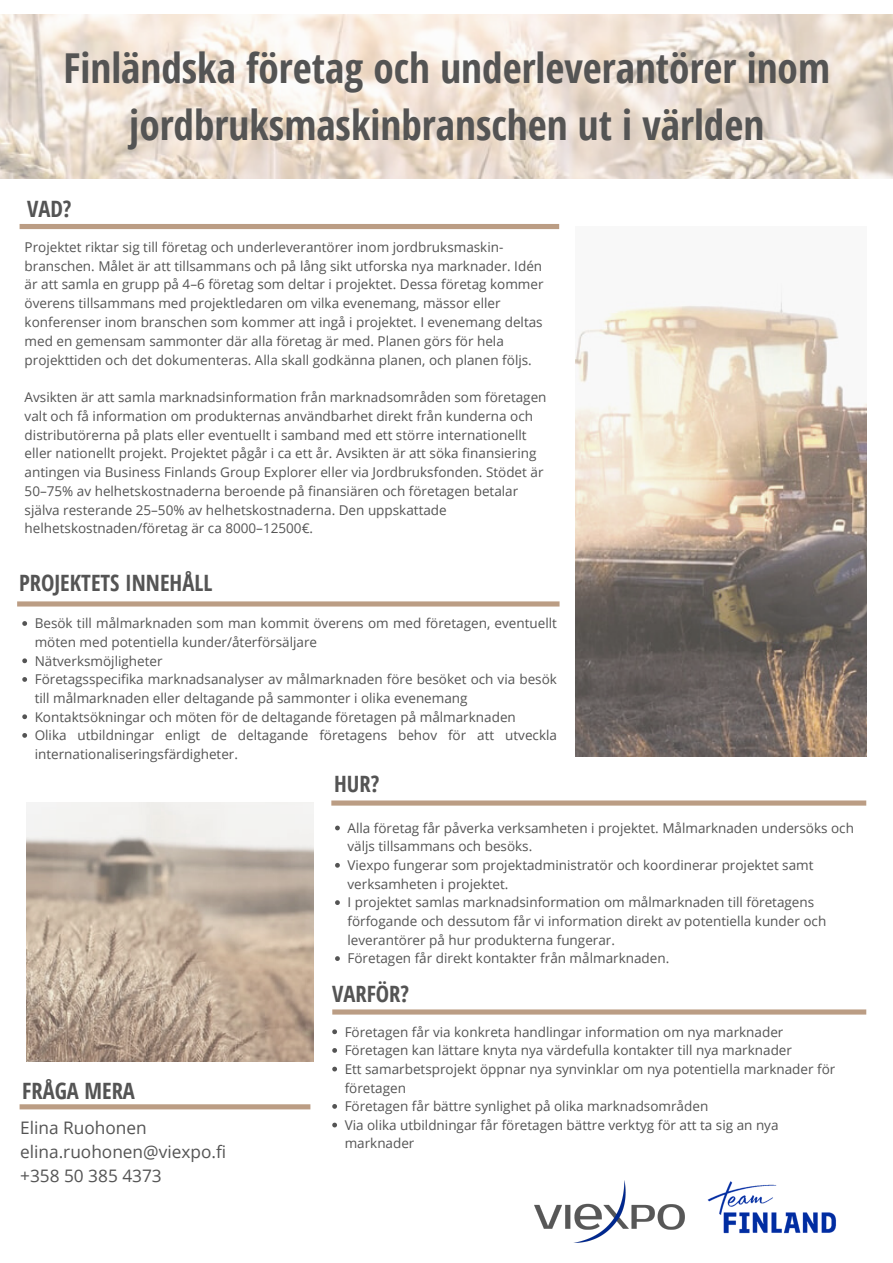
<style>
.page{position:relative;width:893px;height:1263px;background:#fff}
.page>*{position:absolute;margin:0;border:0;box-sizing:border-box;transform-origin:0 0}
.t1{font:700 41.25px/57.4px "Open Sans Condensed";color:#545454;text-align:center}
.t2{font:700 22.5px "Open Sans Condensed";color:#545454}
.t3{font:17.25px/23.9px "Open Sans";color:#545454}
.t4{font:13.5px/18.7px "Open Sans";color:#545454}
</style>
<div class="page">
<div style="left:20px;top:224px;width:539px;height:5px;background:#bb9d84"></div>
<img style="left:576px;top:290px;width:290px;height:466px">
<img style="left:535px;top:1180px;width:149px;height:62px">
<img style="left:684px;top:1181px;width:152px;height:53px">
<img style="left:0;top:15px;width:893px;height:163px">
<svg style="left:22px;top:621px;width:5px;height:5px"></svg>
<svg style="left:22px;top:658px;width:5px;height:5px"></svg>
<svg style="left:22px;top:677px;width:5px;height:5px"></svg>
<svg style="left:22px;top:714px;width:5px;height:5px"></svg>
<svg style="left:22px;top:733px;width:5px;height:5px"></svg>
<svg style="left:335px;top:825px;width:5px;height:5px"></svg>
<svg style="left:335px;top:863px;width:5px;height:5px"></svg>
<svg style="left:335px;top:900px;width:5px;height:5px"></svg>
<svg style="left:335px;top:956px;width:5px;height:5px"></svg>
<img style="left:27px;top:803px;width:286px;height:258px">
<svg style="left:332px;top:1029px;width:5px;height:5px"></svg>
<svg style="left:332px;top:1048px;width:5px;height:5px"></svg>
<svg style="left:332px;top:1067px;width:5px;height:4px"></svg>
<svg style="left:332px;top:1104px;width:5px;height:5px"></svg>
<svg style="left:332px;top:1123px;width:5px;height:4px"></svg>
<svg style="left:17px;top:601px;width:542px;height:5px;background:#c0a58e"></svg>
<svg style="left:331px;top:800px;width:535px;height:6px;background:#c4ab95"></svg>
<svg style="left:332px;top:1009px;width:534px;height:5px;background:#c1a58f"></svg>
<svg style="left:20px;top:1104px;width:290px;height:5px"></svg>
<h1 class="t1" style="left:64px;top:38px;width:768px">Finländska företag och underleverantörer inom jordbruksmaskinbranschen ut i världen</h1>
<h2 class="t2" style="left:27px;top:193px;width:46px">VAD?</h2>
<p class="t4" style="left:25px;top:237px;width:520px">Projektet riktar sig till företag och underleverantörer inom jordbruksmaskin&shy;branschen. Målet är att tillsammans och på lång sikt utforska nya marknader. Idén är att samla en grupp på 4–6 företag som deltar i projektet. Dessa företag kommer överens tillsammans med projektledaren om vilka evenemang, mässor eller konferenser inom branschen som kommer att ingå i projektet. I evenemang deltas med en gemensam sammonter där alla företag är med. Planen görs för hela projekttiden och det dokumenteras. Alla skall godkänna planen, och planen följs.</p>
<p class="t4" style="left:25px;top:387px;width:523px">Avsikten är att samla marknadsinformation från marknadsområden som företagen valt och få information om produkternas användbarhet direkt från kunderna och distributörerna på plats eller eventuellt i samband med ett större internationellt eller nationellt projekt. Projektet pågår i ca ett år. Avsikten är att söka finansiering antingen via Business Finlands Group Explorer eller via Jordbruksfonden. Stödet är 50–75% av helhetskostnaderna beroende på finansiären och företagen betalar själva resterande 25–50% av helhetskostnaderna. Den uppskattade helhetskostnaden/företag är ca 8000–12500€.</p>
<h2 class="t2" style="left:19px;top:567px;width:195px">PROJEKTETS INNEHÅLL</h2>
<p class="t4" style="left:35px;top:614px;width:524px">Besök till målmarknaden som man kommit överens om med företagen, eventuellt möten med potentiella kunder/återförsäljare<br>Nätverksmöjligheter<br>Företagsspecifika marknadsanalyser av målmarknaden före besöket och via besök till målmarknaden eller deltagande på sammonter i olika evenemang Kontaktsökningar och möten för de deltagande företagen på målmarknaden<br>Olika utbildningar enligt de deltagande företagens behov för att utveckla internationaliseringsfärdigheter.</p>
<h2 class="t2" style="left:334px;top:768px;width:47px">HUR?</h2>
<p class="t4" style="left:347px;top:818px;width:508px">Alla företag får påverka verksamheten i projektet. Målmarknaden undersöks och väljs tillsammans och besöks.<br>Viexpo fungerar som projektadministratör och koordinerar projektet samt verksamheten i projektet.<br>I projektet samlas marknadsinformation om målmarknaden till företagens förfogande och dessutom får vi information direkt av potentiella kunder och leverantörer på hur produkterna fungerar.<br>Företagen får direkt kontakter från målmarknaden.</p>
<h2 class="t2" style="left:332px;top:978px;width:79px">VARFÖR?</h2>
<p class="t4" style="left:345px;top:1022px;width:492px">Företagen får via konkreta handlingar information om nya marknader Företagen kan lättare knyta nya värdefulla kontakter till nya marknader<br>Ett samarbetsprojekt öppnar nya synvinklar om nya potentiella marknader för företagen<br>Företagen får bättre synlighet på olika marknadsområden<br>Via olika utbildningar får företagen bättre verktyg för att ta sig an nya marknader</p>
<h2 class="t2" style="left:22px;top:1074px;width:114px">FRÅGA MERA</h2>
<p class="t3" style="left:20px;top:1115px;width:208px">Elina Ruohonen elina.ruohonen@viexpo.fi +358 50 385 4373</p>
</div>
